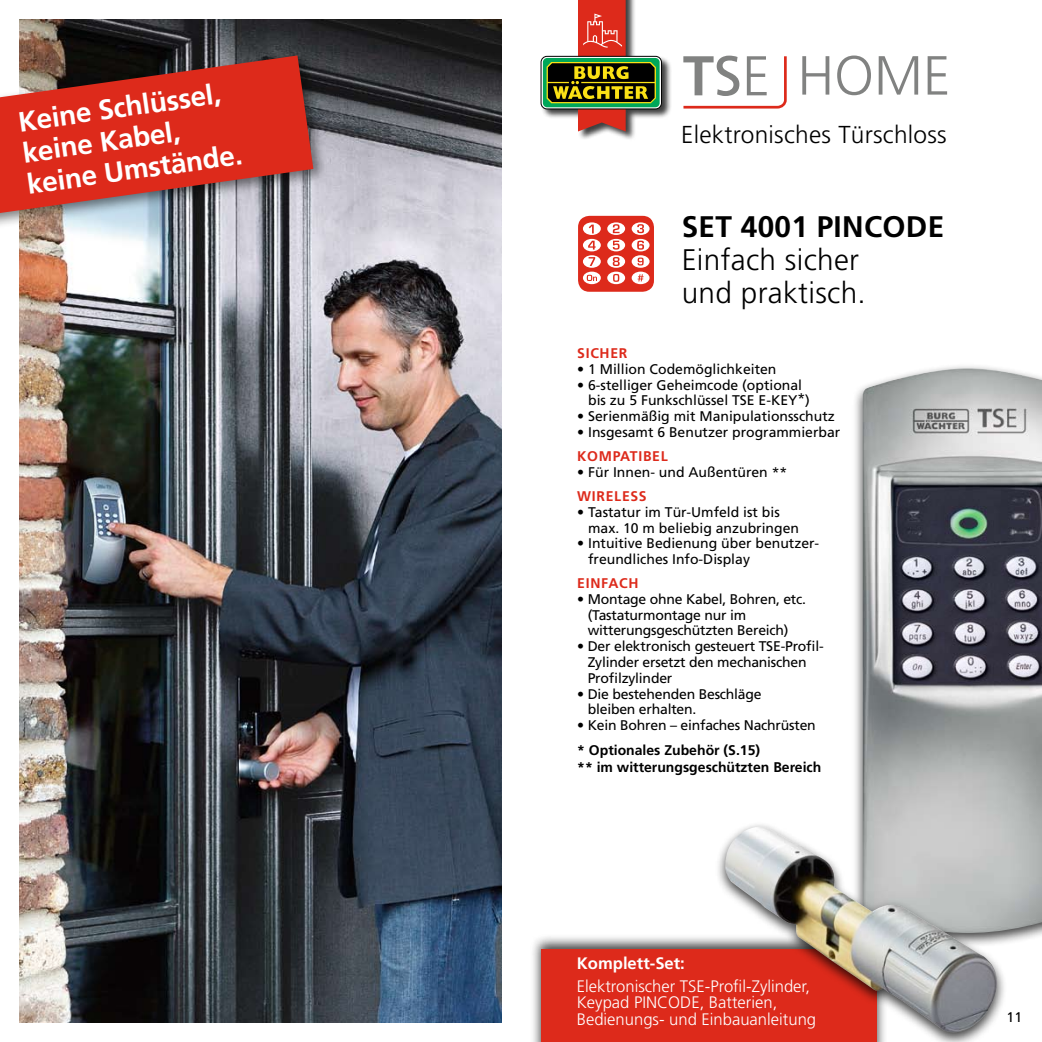
<style>
.page{position:relative;width:1042px;height:1042px;background:#fff}
.page>*{position:absolute;margin:0;border:0;box-sizing:border-box;transform-origin:0 0}
.t1{font:300 29.75px/33.2px "Frutiger";letter-spacing:.01em;color:#000}
.t2{font:700 29.75px "Frutiger";letter-spacing:.01em;color:#000}
.t3{font:700 28px/31.5px "Frutiger";color:#fff}
.t4{font:300 24.5px "Frutiger";letter-spacing:.01em;color:#000}
.t5{font:300 16.62px/16.6px "Frutiger";color:#fff}
.t6{font:700 16.62px "Frutiger";color:#fff}
.t7{font:14px/15.8px "Frutiger";color:#000}
.t8{font:700 14px/16.8px "Frutiger";color:#000}
.t9{font:700 14px "Frutiger";letter-spacing:.05em;color:#dd2a1b}
</style>
<div class="page">
<div style="left:851px;top:362px;width:191px;height:585px;background:#000;opacity:.75"></div>
<img style="left:862px;top:368px;width:180px;height:565px">
<svg style="left:683px;top:55px;width:104px;height:54px"></svg>
<svg style="left:802px;top:56px;width:145px;height:39px"></svg>
<div style="left:578px;top:216px;width:76px;height:76px;background:#dd2a1b;border-radius:11px"></div>
<svg style="left:583px;top:222px;width:18px;height:13px"></svg>
<svg style="left:589px;top:225px;width:5px;height:8px"></svg>
<svg style="left:607px;top:222px;width:18px;height:13px"></svg>
<svg style="left:613px;top:224px;width:6px;height:9px"></svg>
<div style="left:632px;top:222px;width:17px;height:13px;background:#fff;border-radius:50%"></div>
<svg style="left:637px;top:224px;width:7px;height:9px"></svg>
<div style="left:632px;top:239px;width:17px;height:12px;background:#fff;border-radius:50%"></div>
<svg style="left:637px;top:241px;width:7px;height:9px"></svg>
<svg style="left:607px;top:239px;width:18px;height:12px"></svg>
<svg style="left:613px;top:241px;width:6px;height:9px"></svg>
<div style="left:583px;top:239px;width:18px;height:12px;background:#fff;border-radius:50%"></div>
<svg style="left:588px;top:241px;width:7px;height:9px"></svg>
<svg style="left:607px;top:255px;width:18px;height:13px"></svg>
<svg style="left:613px;top:257px;width:7px;height:9px"></svg>
<svg style="left:583px;top:255px;width:18px;height:13px"></svg>
<svg style="left:588px;top:257px;width:7px;height:9px"></svg>
<div style="left:583px;top:272px;width:18px;height:12px;background:#fff;border-radius:50%"></div>
<svg style="left:587px;top:275px;width:10px;height:6px"></svg>
<svg style="left:632px;top:255px;width:17px;height:13px"></svg>
<div style="left:607px;top:272px;width:18px;height:12px;background:#fff;border-radius:50%"></div>
<div style="left:632px;top:272px;width:17px;height:12px;background:#fff;border-radius:50%"></div>
<svg style="left:637px;top:274px;width:6px;height:7px"></svg>
<svg style="left:613px;top:274px;width:6px;height:8px"></svg>
<svg style="left:637px;top:257px;width:6px;height:8px"></svg>
<img style="left:20px;top:19px;width:481px;height:1003px">
<div style="left:0;top:49px;width:327px;height:181px;background:#000;opacity:.5"></div>
<svg style="left:0;top:55px;width:313px;height:158px;background:#bd3d33"></svg>
<div style="left:540px;top:0;width:132px;height:141px;background:#000;opacity:.75"></div>
<div style="left:541px;top:56px;width:121px;height:53px;border:1px solid #000;border-radius:6px"></div>
<div style="left:543px;top:58px;width:116px;height:49px;background:#00a759;border-radius:4px"></div>
<svg style="left:546px;top:0;width:110px;height:131px"></svg>
<div style="left:530px;top:934px;width:356px;height:108px;background:#000;opacity:.75"></div>
<div style="left:541px;top:950px;width:335px;height:92px;background:#dd2a1b"></div>
<div style="left:714px;top:820px;width:293px;height:222px;background:#000;opacity:.75"></div>
<img style="left:724px;top:826px;width:274px;height:207px">
<h2 class="t3" style="left:16px;top:106px;width:219px;rotate:-8deg">Keine Schlüssel, keine Kabel, keine Umstände.</h2>
<h3 class="t4" style="left:681px;top:120px;width:267px">Elektronisches Türschloss</h3>
<h1 class="t2" style="left:682px;top:209px;width:264px">SET 4001 PINCODE</h1>
<h1 class="t1" style="left:682px;top:243px;width:186px">Einfach sicher und praktisch.</h1>
<p class="t9" style="left:577px;top:345px;width:42px">Sicher</p>
<p class="t7" style="left:577px;top:361px;width:201px">• 1 Million Codemöglichkeiten</p>
<p class="t7" style="left:588px;top:377px;width:223px;text-indent:-11px">• 6-stelliger Geheimcode (optional bis zu 5 Funkschlüssel TSE E-KEY*)</p>
<p class="t7" style="left:577px;top:408px;width:259px">• Serienmäßig mit Manipulationsschutz</p>
<p class="t7" style="left:577px;top:424px;width:264px">• Insgesamt 6 Benutzer programmierbar</p>
<p class="t9" style="left:577px;top:448px;width:44px">Kompati</p>
<p class="t9" style="left:643px;top:448px;width:26px">bel</p>
<p class="t7" style="left:577px;top:464px;width:212px">• Für Innen- und Außentüren **</p>
<p class="t9" style="left:577px;top:488px;width:71px">WIRELESS</p>
<p class="t7" style="left:588px;top:504px;width:212px;text-indent:-11px">• Tastatur im Tür-Umfeld ist bis max. 10 m beliebig anzubringen</p>
<p class="t7" style="left:588px;top:535px;width:232px;text-indent:-11px">• Intuitive Bedienung über benutzer&shy;freundliches Info-Display</p>
<p class="t9" style="left:577px;top:575px;width:10px">einfac</p>
<p class="t9" style="left:628px;top:575px;width:12px">h</p>
<p class="t7" style="left:588px;top:591px;width:220px;text-indent:-10px">• Montage ohne Kabel, Bohren, etc. (Tastaturmontage nur im witterungsgeschützten Bereich)</p>
<p class="t7" style="left:588px;top:638px;width:237px;text-indent:-10px">• Der elektronisch gesteuert TSE-Profil-<br>Zylinder ersetzt den mechanischen<br>Profilzylinder</p>
<p class="t7" style="left:588px;top:685px;width:175px;text-indent:-10px">• Die bestehenden Beschläge bleiben erhalten.</p>
<p class="t7" style="left:577px;top:717px;width:240px">• Kein Bohren – einfaches Nachrüsten</p>
<p class="t8" style="left:577px;top:742px;width:246px">* Optionales Zubehör (S.15)<br>** im witterungsgeschützten Bereich</p>
<p class="t6" style="left:577px;top:953px;width:110px">Komplett-Set:</p>
<p class="t5" style="left:577px;top:977px;width:241px">Elektronischer TSE-Profil-Zylinder,<br>Keypad PINCODE, Batterien,<br>Bedienungs- und Einbauanleitung</p>
<p class="t7" style="left:1006px;top:1009px;width:17px">11</p>
</div>
